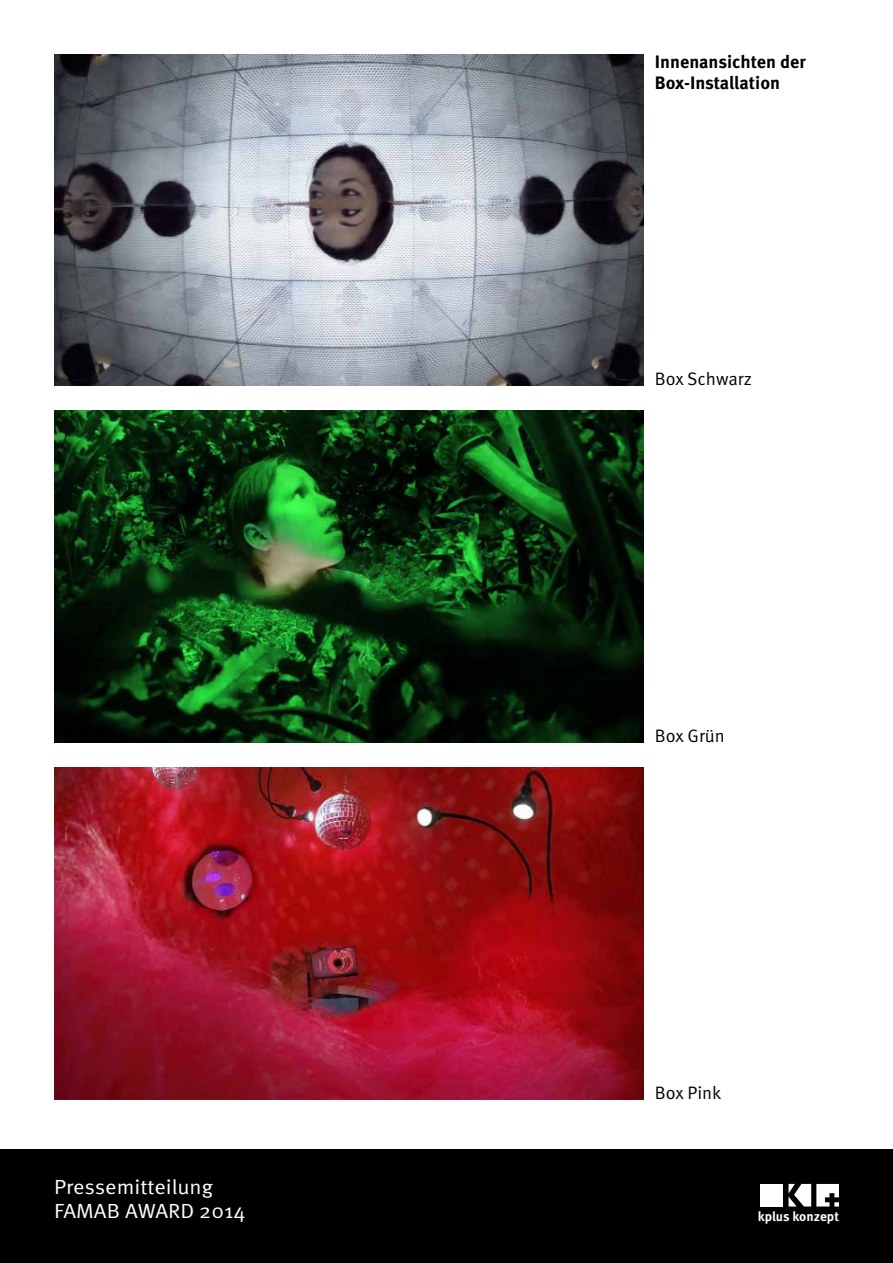
<style>
.page{position:relative;width:893px;height:1263px;background:#fff}
.page>*{position:absolute;margin:0;border:0;box-sizing:border-box;transform-origin:0 0}
.t1{font:20.4px/23.9px "Meta OT Norm";color:#fff;scale:1.07 1}
.t2{font:700 18px/21.6px "Meta OT";color:#000}
.t3{font:18px "Meta OT Norm";color:#000}
.t4{font:700 13.35px "Meta OT";color:#fff}
</style>
<div class="page">
<img style="left:54px;top:768px;width:590px;height:331px">
<img style="left:54px;top:411px;width:590px;height:332px">
<img style="left:54px;top:54px;width:590px;height:332px">
<div style="left:0;top:1149px;width:893px;height:114px;background:#000"></div>
<div style="left:760px;top:1184px;width:23px;height:22px;background:#fff"></div>
<svg style="left:789px;top:1184px;width:50px;height:22px"></svg>
<p class="t1" style="left:54px;top:1176px;width:181px">Pressemitteilung<br>FAMAB AWARD 2014</p>
<p class="t2" style="left:655px;top:51px;width:153px">Innenansichten der<br>Box-Installation</p>
<p class="t3" style="left:655px;top:368px;width:99px">Box Schwarz</p>
<p class="t3" style="left:655px;top:725px;width:71px">Box Grün</p>
<p class="t3" style="left:655px;top:1082px;width:68px">Box Pink</p>
<p class="t4" style="left:758px;top:1208px;width:83px">kplus konzept</p>
</div>
